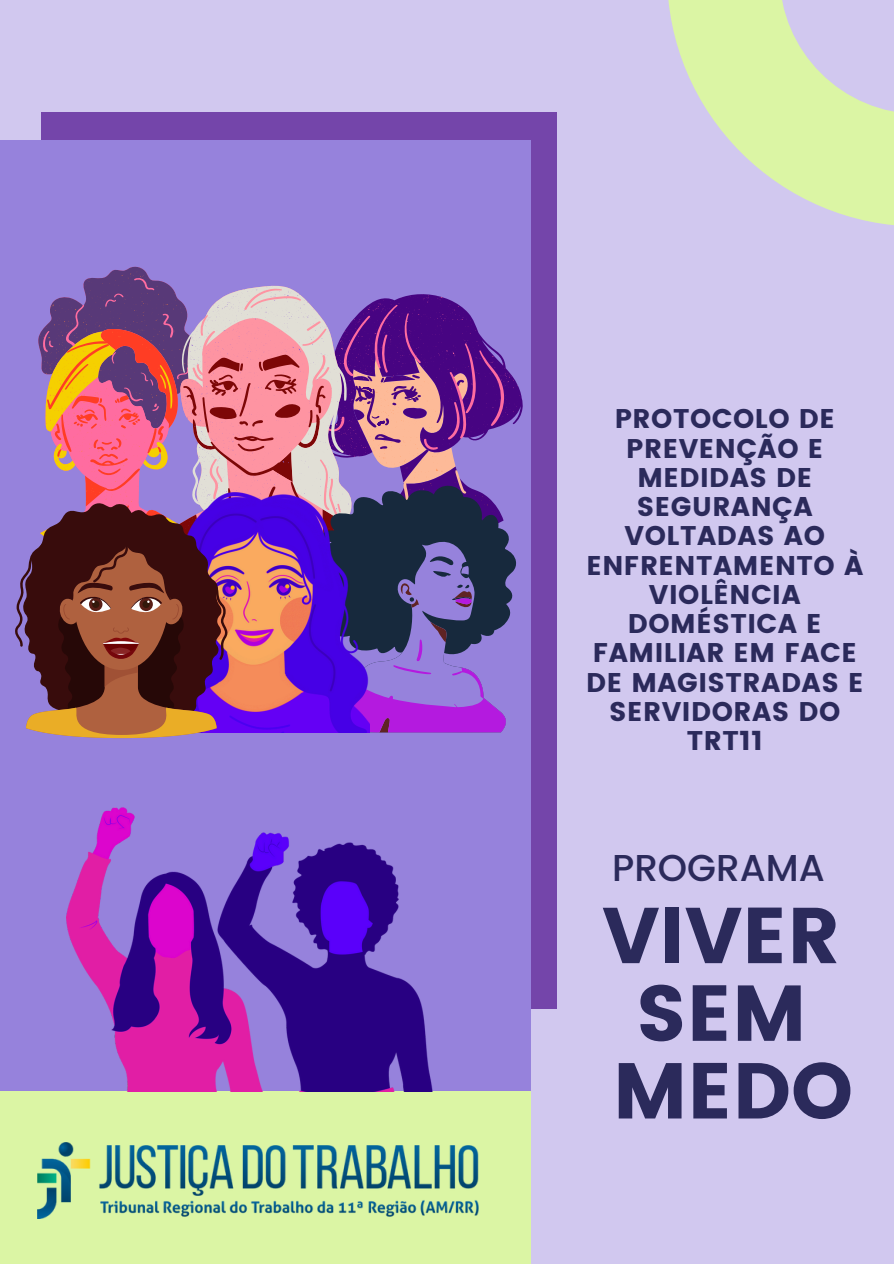
<style>
.page{position:relative;width:894px;height:1264px;background:#fff}
.page>*{position:absolute;margin:0;border:0;box-sizing:border-box;transform-origin:0 0}
.t1{font:78.9px/77.7px "Poppins";color:#2b2a5b}
.t2{font:500 37.35px "Poppins";color:#2b2a5b}
.t3{font:27px/29.2px "Poppins";letter-spacing:.02em;color:#2b2a5b;text-align:center}
</style>
<div class="page">
<div style="left:0;top:0;width:893px;height:1263px;background:#d1c8ef"></div>
<div style="left:41px;top:112px;width:515px;height:896px;background:#7445aa"></div>
<div style="left:0;top:140px;width:530px;height:951px;background:#9682dc"></div>
<div style="left:0;top:1091px;width:530px;height:172px;background:#dbf5a4"></div>
<svg style="left:668px;top:0;width:225px;height:225px;fill:#dbf5a4"></svg>
<img style="left:37px;top:1142px;width:441px;height:76px">
<img style="left:67px;top:807px;width:366px;height:284px">
<svg style="left:15px;top:266px;width:508px;height:472px"></svg>
<p class="t3" style="left:586px;top:404px;width:279px">PROTOCOLO DE<br>PREVENÇÃO E<br>MEDIDAS DE<br>SEGURANÇA<br>VOLTADAS AO<br>ENFRENTAMENTO À<br>VIOLÊNCIA<br>DOMÉSTICA E<br>FAMILIAR EM FACE<br>DE MAGISTRADAS E<br>SERVIDORAS DO<br>TRT11</p>
<p class="t2" style="left:612px;top:846px;width:214px">PROGRAMA</p>
<p class="t1" style="left:602px;top:897px;width:252px">VIVER<br>SEM<br>MEDO</p>
</div>
